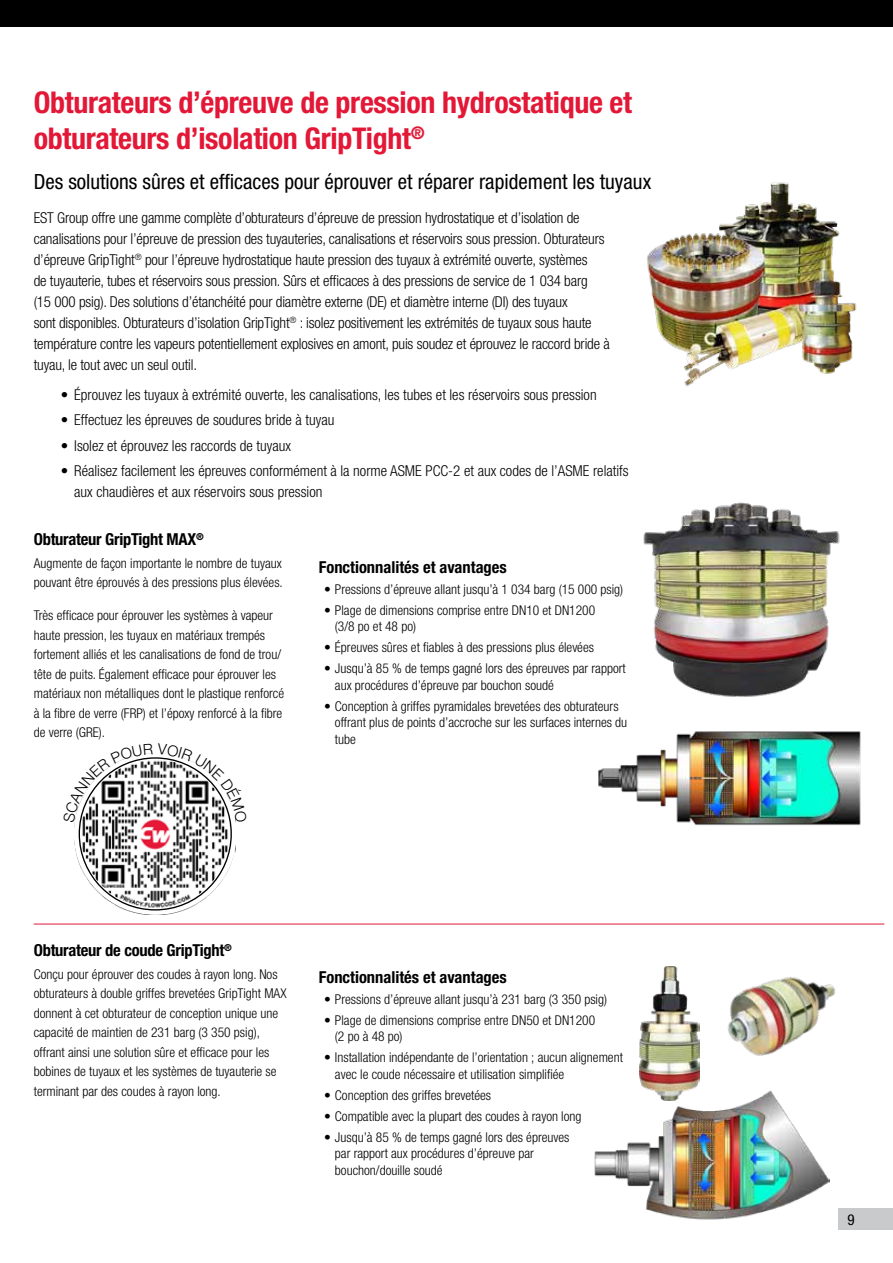
<style>
.page{position:relative;width:893px;height:1263px;background:#fff}
.page>*{position:absolute;margin:0;border:0;box-sizing:border-box;transform-origin:0 0}
.t1{font:700 condensed 30px/36px "Helvetica Neue LT Std";letter-spacing:-.01em;color:#e31837}
.t2{font:condensed 21px "Helvetica Neue LT Std";color:#000}
.t3{font:700 condensed 16.5px "Helvetica Neue LT Std";color:#000}
.t4{font:300 condensed 15px/21px "Helvetica Neue LT Std";letter-spacing:-.01em;color:#000101}
.t5{font:300 condensed 15px/21px "Helvetica Neue LT Std";color:#000}
.t6{font:condensed 15px "Helvetica Neue LT Std";color:#000}
.t7{font:300 condensed 13.5px/19.5px "Helvetica Neue LT Std";color:#000}
</style>
<div class="page">
<div style="left:838px;top:1208px;width:55px;height:21px;background:#c9cacc"></div>
<div style="left:0;top:0;width:893px;height:27px;background:#000"></div>
<img style="left:643px;top:502px;width:197px;height:195px">
<img style="left:598px;top:731px;width:263px;height:95px">
<img style="left:594px;top:1090px;width:235px;height:130px">
<img style="left:75px;top:822px;width:161px;height:92px">
<div style="left:74px;top:753px;width:163px;height:162px;border:7px solid #fff;border-radius:50%"></div>
<img style="left:640px;top:966px;width:60px;height:134px">
<img style="left:647px;top:182px;width:210px;height:205px">
<hr style="left:34px;top:924px;width:850px;height:1px;background:#e31837">
<img style="left:727px;top:977px;width:109px;height:79px">
<svg style="left:75px;top:753px;width:161px;height:69px"></svg>
<h1 class="t1" style="left:34px;top:84px;width:600px">Obturateurs d’épreuve de pression hydrostatique et obturateurs d’isolation GripTight<sup>®</sup></h1>
<h2 class="t2" style="left:34px;top:170px;width:619px">Des solutions sûres et efficaces pour éprouver et réparer rapidement les tuyaux</h2>
<p class="t4" style="left:34px;top:207px;width:578px">EST Group offre une gamme complète d’obturateurs d’épreuve de pression hydrostatique et d’isolation de canalisations pour l’épreuve de pression des tuyauteries, canalisations et réservoirs sous pression. Obturateurs d’épreuve GripTight<sup>®</sup> pour l’épreuve hydrostatique haute pression des tuyaux à extrémité ouverte, systèmes<br>de tuyauterie, tubes et réservoirs sous pression. Sûrs et efficaces à des pressions de service de 1 034 barg<br>(15 000 psig). Des solutions d’étanchéité pour diamètre externe (DE) et diamètre interne (DI) des tuyaux<br>sont disponibles. Obturateurs d’isolation GripTight<sup>®</sup> : isolez positivement les extrémités de tuyaux sous haute température contre les vapeurs potentiellement explosives en amont, puis soudez et éprouvez le raccord bride à tuyau, le tout avec un seul outil.</p>
<p class="t5" style="left:61px;top:384px;width:537px">• Éprouvez les tuyaux à extrémité ouverte, les canalisations, les tubes et les réservoirs sous pression</p>
<p class="t5" style="left:61px;top:409px;width:275px">• Effectuez les épreuves de soudures bride à tuyau</p>
<p class="t5" style="left:61px;top:435px;width:232px">• Isolez et éprouvez les raccords de tuyaux</p>
<p class="t5" style="left:74px;top:460px;width:556px;text-indent:-13px">• Réalisez facilement les épreuves conformément à la norme ASME PCC-2 et aux codes de l’ASME relatifs aux chaudières et aux réservoirs sous pression</p>
<p class="t3" style="left:34px;top:529px;width:172px">Obturateur GripTight MAX<sup>®</sup></p>
<p class="t7" style="left:34px;top:553px;width:251px">Augmente de façon importante le nombre de tuyaux pouvant être éprouvés à des pressions plus élevées.</p>
<p class="t7" style="left:34px;top:605px;width:252px">Très efficace pour éprouver les systèmes à vapeur haute pression, les tuyaux en matériaux trempés fortement alliés et les canalisations de fond de trou/ tête de puits. Également efficace pour éprouver les matériaux non métalliques dont le plastique renforcé à la fibre de verre (FRP) et l’époxy renforcé à la fibre de verre (GRE).</p>
<p class="t3" style="left:319px;top:557px;width:190px">Fonctionnalités et avantages</p>
<p class="t7" style="left:324px;top:579px;width:301px">• Pressions d’épreuve allant jusqu’à 1 034 barg (15 000 psig)</p>
<p class="t7" style="left:335px;top:602px;width:262px;line-height:16.5px;text-indent:-11px">• Plage de dimensions comprise entre DN10 et DN1200 (3/8 po et 48 po)</p>
<p class="t7" style="left:324px;top:638px;width:271px">• Épreuves sûres et fiables à des pressions plus élevées</p>
<p class="t7" style="left:335px;top:660px;width:292px;line-height:16.5px;text-indent:-11px">• Jusqu’à 85 % de temps gagné lors des épreuves par rapport aux procédures d’épreuve par bouchon soudé</p>
<p class="t7" style="left:335px;top:698px;width:294px;line-height:16.5px;text-indent:-11px">• Conception à griffes pyramidales brevetées des obturateurs offrant plus de points d’accroche sur les surfaces internes du tube</p>
<p class="t3" style="left:34px;top:940px;width:200px">Obturateur de coude GripTight<sup>®</sup></p>
<p class="t7" style="left:34px;top:964px;width:254px">Conçu pour éprouver des coudes à rayon long. Nos obturateurs à double griffes brevetées GripTight MAX donnent à cet obturateur de conception unique une capacité de maintien de 231 barg (3 350 psig), offrant ainsi une solution sûre et efficace pour les bobines de tuyaux et les systèmes de tuyauterie se terminant par des coudes à rayon long.</p>
<p class="t3" style="left:319px;top:967px;width:190px">Fonctionnalités et avantages</p>
<p class="t7" style="left:324px;top:989px;width:284px">• Pressions d’épreuve allant jusqu’à 231 barg (3 350 psig)</p>
<p class="t7" style="left:335px;top:1012px;width:262px;line-height:16.5px;text-indent:-11px">• Plage de dimensions comprise entre DN50 et DN1200 (2 po à 48 po)</p>
<p class="t7" style="left:335px;top:1049px;width:289px;line-height:16.5px;text-indent:-11px">• Installation indépendante de l’orientation ; aucun alignement avec le coude nécessaire et utilisation simplifiée</p>
<p class="t7" style="left:324px;top:1085px;width:168px">• Conception des griffes brevetées</p>
<p class="t7" style="left:324px;top:1106px;width:259px">• Compatible avec la plupart des coudes à rayon long</p>
<p class="t7" style="left:335px;top:1129px;width:236px;line-height:16.5px;text-indent:-11px">• Jusqu’à 85 % de temps gagné lors des épreuves par rapport aux procédures d’épreuve par bouchon/douille soudé</p>
<p class="t6" style="left:848px;top:1210px;width:9px">9</p>
</div>
